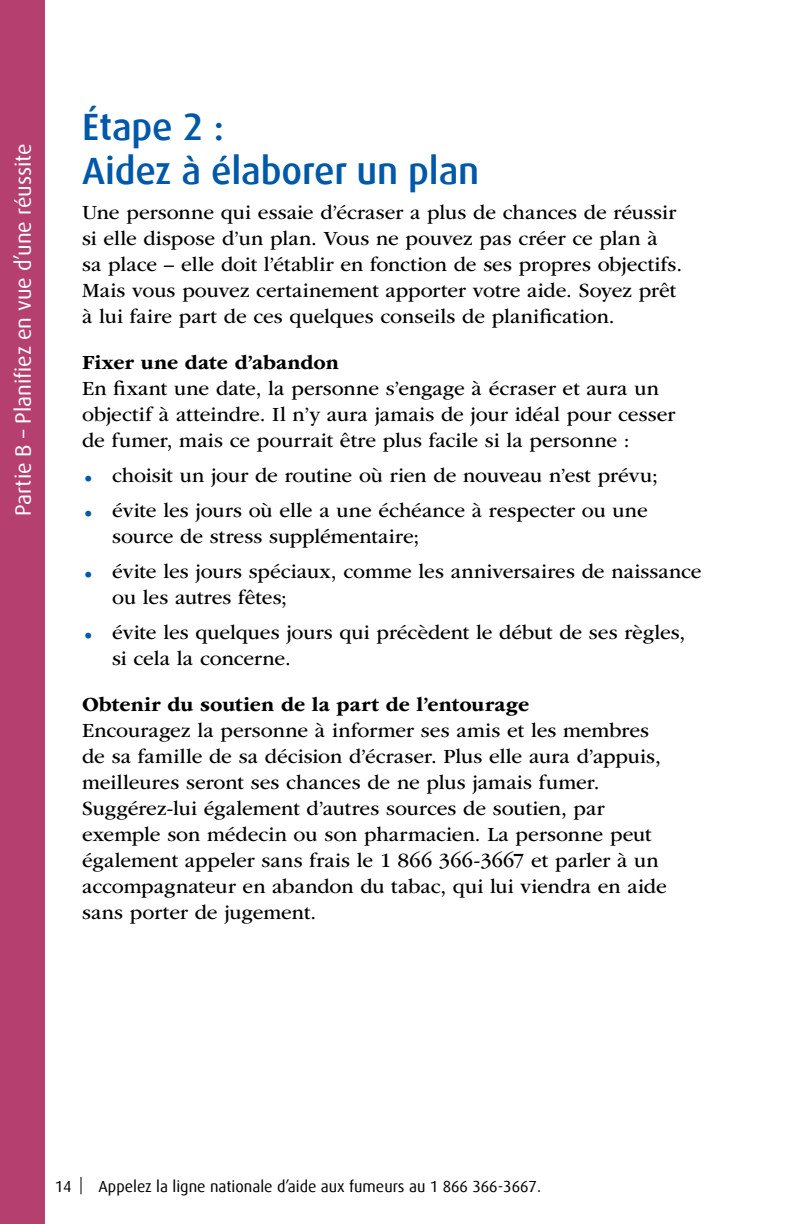
<style>
.page{position:relative;width:792px;height:1224px;background:#fff}
.page>*{position:absolute;margin:0;border:0;box-sizing:border-box;transform-origin:0 0}
.t1{font:500 38px/44px "Dax Offc";letter-spacing:-.005em;color:#0058a9}
.t2{font:22px "Dax Offc";color:#fff}
.t3{font:21px/26px "ITC Garamond Std";color:#000}
.t4{font:700 21px "ITC Garamond Std";letter-spacing:.005em;color:#000}
.t5{font:16px "Dax Offc";color:#000}
.s1{color:#0058a9}
</style>
<div class="page">
<svg style="left:80px;top:1177px;width:2px;height:17px"></svg>
<div style="left:0;top:0;width:45px;height:1224px;background:#b54070"></div>
<p class="t2" style="left:9px;top:516px;width:374px;rotate:-90deg">Partie B – Planifiez en vue d’une réussite</p>
<h1 class="t1" style="left:82px;top:106px;width:399px">Étape 2 :<br>Aidez à élaborer un plan</h1>
<p class="t3" style="left:82px;top:200px;width:602px">Une personne qui essaie d’écraser a plus de chances de réussir si elle dispose d’un plan. Vous ne pouvez pas créer ce plan à sa place – elle doit l’établir en fonction de ses propres objectifs.<br>Mais vous pouvez certainement apporter votre aide. Soyez prêt à lui faire part de ces quelques conseils de planification.</p>
<p class="t4" style="left:82px;top:351px;width:258px">Fixer une date d’abandon</p>
<p class="t3" style="left:82px;top:376px;width:595px">En fixant une date, la personne s’engage à écraser et aura un objectif à atteindre. Il n’y aura jamais de jour idéal pour cesser de fumer, mais ce pourrait être plus facile si la personne :</p>
<p class="t3" style="left:82px;top:463px;width:577px"><span class="s1">•</span> choisit un jour de routine où rien de nouveau n’est prévu;</p>
<p class="t3" style="left:112px;top:498px;width:537px;text-indent:-30px"><span class="s1">•</span> évite les jours où elle a une échéance à respecter ou une source de stress supplémentaire;</p>
<p class="t3" style="left:112px;top:559px;width:591px;text-indent:-30px"><span class="s1">•</span> évite les jours spéciaux, comme les anniversaires de naissance ou les autres fêtes;</p>
<p class="t3" style="left:112px;top:620px;width:575px;text-indent:-30px"><span class="s1">•</span> évite les quelques jours qui précèdent le début de ses règles, si cela la concerne.</p>
<p class="t4" style="left:82px;top:693px;width:449px">Obtenir du soutien de la part de l’entourage</p>
<p class="t3" style="left:82px;top:718px;width:586px">Encouragez la personne à informer ses amis et les membres de sa famille de sa décision d’écraser. Plus elle aura d’appuis, meilleures seront ses chances de ne plus jamais fumer.<br>Suggérez-lui également d’autres sources de soutien, par exemple son médecin ou son pharmacien. La personne peut également appeler sans frais le 1 866 366-3667 et parler à un accompagnateur en abandon du tabac, qui lui viendra en aide sans porter de jugement.</p>
<p class="t5" style="left:55px;top:1176px;width:18px">14</p>
<p class="t5" style="left:98px;top:1176px;width:444px">Appelez la ligne nationale d’aide aux fumeurs au 1 866 366-3667.</p>
</div>
